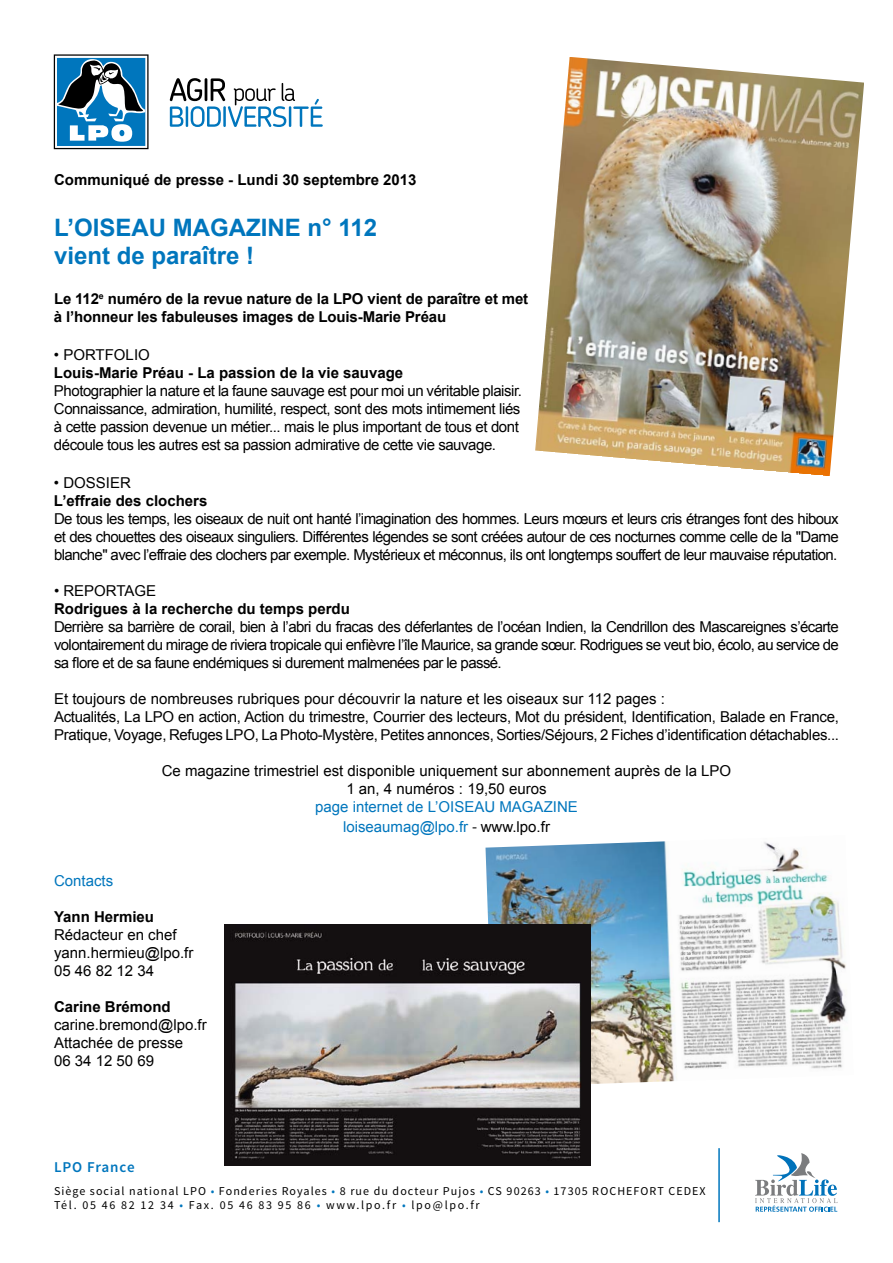
<style>
.page{position:relative;width:893px;height:1263px;background:#fff}
.page>*{position:absolute;margin:0;border:0;box-sizing:border-box;transform-origin:0 0}
.t1{font:700 24px/28.8px "Arial";color:#0076bd}
.t2{font:15px/18px "Arial";letter-spacing:-.02em;color:#000}
.t3{font:700 15px/18px "Arial";color:#000}
.t4{font:15px/18px "Arial";color:#000}
.t5{font:15px/19.8px "Arial";color:#0076bd;text-align:center}
.t6{font:600 15px "Source Sans Pro";letter-spacing:.06em;color:#0076bd}
.t7{font:12px/14.4px "Source Sans Pro";letter-spacing:.09em;color:#000}
.s1{font-family:"Calibri";font-size:16.5px;color:#000}
.s2{color:#000}
.s3{color:#0076bd}
</style>
<div class="page">
<img style="left:485px;top:841px;width:362px;height:243px">
<svg style="left:53px;top:54px;width:270px;height:96px"></svg>
<hr style="left:718px;top:1148px;width:2px;height:74px;background:#0076bd">
<svg style="left:755px;top:1153px;width:83px;height:59px"></svg>
<img style="left:535px;top:57px;width:329px;height:419px">
<img style="left:224px;top:924px;width:367px;height:241px">
<p class="t3" style="left:54px;top:171px;width:364px">Communiqué de presse - Lundi 30 septembre 2013</p>
<h1 class="t1" style="left:54px;top:214px;width:324px">L’OISEAU MAGAZINE n° 112 vient de paraître !</h1>
<p class="t3" style="left:54px;top:290px;width:476px">Le 112<sup>e</sup> numéro de la revue nature de la LPO vient de paraître et met à l’honneur les fabuleuses images de Louis-Marie Préau</p>
<p class="t4" style="left:54px;top:346px;width:97px">• PORTFOLIO</p>
<p class="t3" style="left:54px;top:364px;width:351px">Louis-Marie Préau - La passion de la vie sauvage</p>
<p class="t2" style="left:54px;top:382px;width:469px">Photographier la nature et la faune sauvage est pour moi un véritable plaisir.<br>Connaissance, admiration, humilité, respect, sont des mots intimement liés à cette passion devenue un métier... mais le plus important de tous et dont découle tous les autres est sa passion admirative de cette vie sauvage.</p>
<p class="t4" style="left:54px;top:474px;width:78px">• DOSSIER</p>
<p class="t3" style="left:54px;top:492px;width:155px">L’effraie des clochers</p>
<p class="t2" style="left:54px;top:510px;width:786px;text-align:justify">De tous les temps, les oiseaux de nuit ont hanté l’imagination des hommes. Leurs mœurs et leurs cris étranges font des hiboux et des chouettes des oiseaux singuliers. Différentes légendes se sont créées autour de ces nocturnes comme celle de la "Dame blanche" avec l’effraie des clochers par exemple. Mystérieux et méconnus, ils ont longtemps souffert de leur mauvaise réputation.</p>
<p class="t2" style="left:54px;top:582px;width:32px">• Report</p>
<p class="t2" style="left:125px;top:582px;width:33px">AGE</p>
<p class="t3" style="left:54px;top:600px;width:297px">Rodrigues à la recherche du temps perdu</p>
<p class="t2" style="left:54px;top:618px;width:786px;text-align:justify">Derrière sa barrière de corail, bien à l’abri du fracas des déferlantes de l’océan Indien, la Cendrillon des Mascareignes s’écarte volontairement du mirage de riviera tropicale qui enfièvre l’île Maurice, sa grande sœur. Rodrigues se veut bio, écolo, au service de sa flore et de sa faune endémiques si durement malmenées par le passé.</p>
<p class="t2" style="left:54px;top:690px;width:787px">Et toujours de nombreuses rubriques pour découvrir la nature et les oiseaux sur 112 pages :<br>Actualités, La LPO en action, Action du trimestre, Courrier des lecteurs, Mot du président, Identification, Balade en France,<br>Pratique, Voyage, Refuges LPO, La Photo-Mystère, Petites annonces, Sorties/Séjours, 2 Fiches d’identification détachables...</p>
<p class="t4" style="left:162px;top:762px;width:571px;text-align:center">Ce magazine trimestriel est disponible uniquement sur abonnement auprès de la LPO<br>1 an, 4 numéros : 19,50 euros</p>
<p class="t5" style="left:315px;top:797px;width:264px">page internet de L’OISEAU MAGAZINE loiseaumag@lpo.fr <span class="s1">-</span> <span class="s2">www.lpo.fr</span></p>
<p class="t5" style="left:54px;top:870px;width:61px">Contacts</p>
<p class="t3" style="left:54px;top:908px;width:102px">Yann Hermieu</p>
<p class="t4" style="left:54px;top:925px;width:141px">Rédacteur en chef yann.hermieu@lpo.fr<br>05 46 82 12 34</p>
<p class="t3" style="left:54px;top:998px;width:118px">Carine Brémond</p>
<p class="t4" style="left:54px;top:1015px;width:154px">carine.bremond@lpo.fr<br>Attachée de presse<br>06 34 12 50 69</p>
<p class="t6" style="left:54px;top:1157px;width:82px">LPO France</p>
<p class="t7" style="left:54px;top:1184px;width:653px">Siège social national LPO <span class="s3">•</span> Fonderies Royales <span class="s3">•</span> 8 rue du docteur Pujos <span class="s3">•</span> CS 90263 <span class="s3">•</span> 17305 ROCHEFORT CEDEX<br>Tél. 05 46 82 12 34 <span class="s3">•</span> Fax. 05 46 83 95 86 <span class="s3">•</span> www.lpo.fr <span class="s3">•</span> lpo@lpo.fr</p>
</div>
